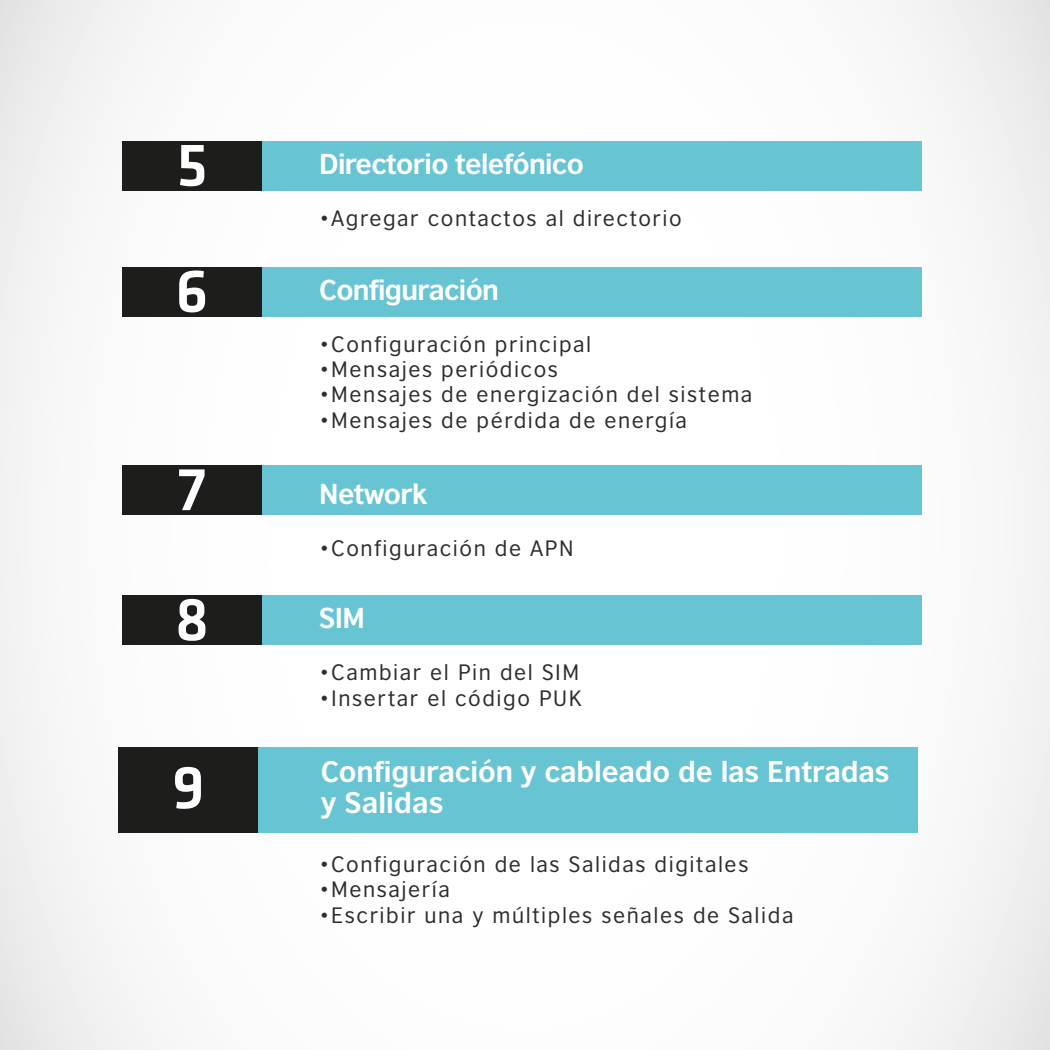
<style>
.page{position:relative;width:1050px;height:1050px;background:#fff}
.page>*{position:absolute;margin:0;border:0;box-sizing:border-box;transform-origin:0 0}
.t1{font:500 63px "Klavika";color:#fff}
.t2{font:700 28px/31.5px "British Council Sans";letter-spacing:-.005em;color:#fff}
.t3{font:700 27.12px "British Council Sans";letter-spacing:-.025em;color:#fff}
.t4{font:21px "British Council Sans";letter-spacing:.075em;color:#2e2d2c}
</style>
<div class="page">
<div style="left:0;top:0;width:1050px;height:1050px;background:linear-gradient(to bottom,#f9f9f9,#f9f9fa)"></div>
<div style="left:122px;top:141px;width:140px;height:50px;background:#1d1d1b"></div>
<div style="left:262px;top:141px;width:659px;height:50px;background:#67c4d3"></div>
<div style="left:122px;top:267px;width:140px;height:50px;background:#1d1d1b"></div>
<div style="left:262px;top:267px;width:659px;height:50px;background:#67c4d3"></div>
<div style="left:262px;top:465px;width:659px;height:50px;background:#67c4d3"></div>
<div style="left:122px;top:465px;width:140px;height:50px;background:#1d1d1b"></div>
<div style="left:122px;top:595px;width:140px;height:50px;background:#1d1d1b"></div>
<div style="left:262px;top:595px;width:659px;height:50px;background:#67c4d3"></div>
<div style="left:119px;top:747px;width:139px;height:86px;background:#1d1d1b"></div>
<div style="left:258px;top:747px;width:660px;height:86px;background:#67c4d3"></div>
<h1 class="t1" style="left:176px;top:131px;width:33px">5</h1>
<p class="t3" style="left:319px;top:147px;width:266px">Directorio telefónico</p>
<p class="t4" style="left:319px;top:206px;width:364px">•Agregar contactos al directorio</p>
<h1 class="t1" style="left:175px;top:257px;width:35px">6</h1>
<p class="t3" style="left:319px;top:273px;width:181px">Configuración</p>
<h1 class="t1" style="left:178px;top:455px;width:30px">7</h1>
<p class="t4" style="left:319px;top:332px;width:274px">•Configuración principal</p>
<p class="t4" style="left:319px;top:357px;width:240px">•Mensajes periódicos</p>
<p class="t4" style="left:319px;top:382px;width:435px">•Mensajes de energización del sistema</p>
<p class="t4" style="left:319px;top:407px;width:369px">•Mensajes de pérdida de energía</p>
<p class="t3" style="left:319px;top:477px;width:110px">Network</p>
<p class="t4" style="left:319px;top:536px;width:256px">•Configuración de APN</p>
<h1 class="t1" style="left:175px;top:585px;width:36px">8</h1>
<p class="t3" style="left:319px;top:601px;width:47px">SIM</p>
<p class="t4" style="left:319px;top:660px;width:262px">•Cambiar el Pin del SIM</p>
<p class="t4" style="left:319px;top:685px;width:264px">•Insertar el código PUK</p>
<h1 class="t1" style="left:172px;top:753px;width:34px">9</h1>
<h2 class="t2" style="left:321px;top:755px;width:570px">Configuración y cableado de las Entradas y Salidas</h2>
<p class="t4" style="left:319px;top:852px;width:431px">•Configuración de las Salidas digitales</p>
<p class="t4" style="left:319px;top:877px;width:132px">•Mensajería</p>
<p class="t4" style="left:319px;top:902px;width:476px">•Escribir una y múltiples señales de Salida</p>
</div>
